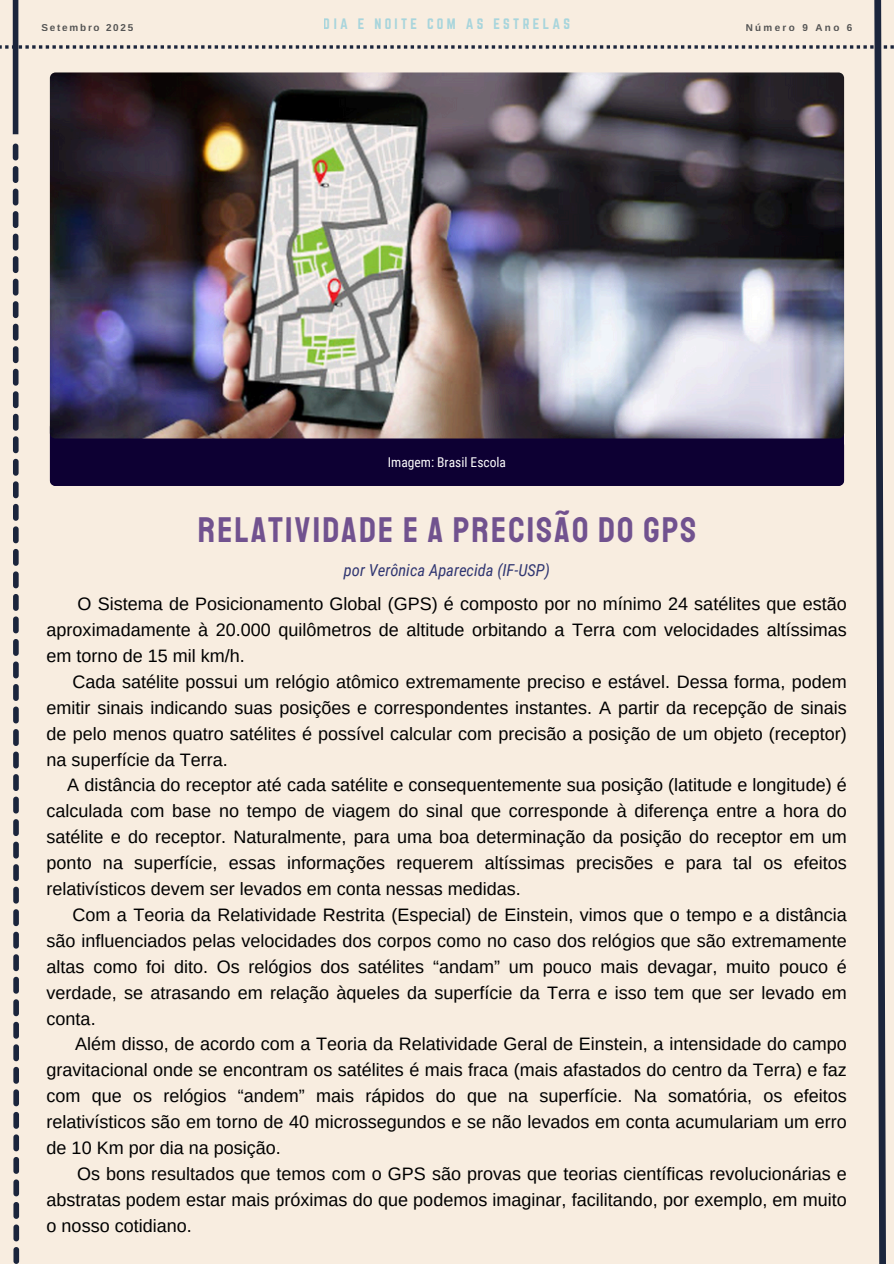
<style>
.page{position:relative;width:894px;height:1264px;background:#fff}
.page>*{position:absolute;margin:0;border:0;box-sizing:border-box;transform-origin:0 0}
.t1{font:36px "Staatliches";letter-spacing:.06em;color:#71528f}
.t2{font:18px/26px "Arimo";color:#000;text-align:justify}
.t3{font:italic 16.5px "Roboto Condensed";color:#313772}
.t4{font:13.5px "Roboto Condensed";color:#fbfbfb}
.t5{font:13.2px "Norwester";letter-spacing:.25em;color:#a8d5dc}
.t6{font:700 9.9px "Arimo";letter-spacing:.18em;color:#545454}
.t7{font:700 9.9px "Arimo";letter-spacing:.24em;color:#545454}
</style>
<div class="page">
<div style="left:0;top:0;width:893px;height:1263px;background:#f8ede0"></div>
<div style="left:50px;top:439px;width:793px;height:47px;background:#0d0033"></div>
<img style="left:50px;top:72px;width:793px;height:366px">
<p class="t6" style="left:41px;top:22px;width:93px">Setembro 2025</p>
<p class="t5" style="left:323px;top:16px;width:248px">DIA E NOITE COM AS ESTRELAS</p>
<p class="t7" style="left:745px;top:22px;width:108px">Número 9 Ano 6</p>
<p class="t4" style="left:388px;top:455px;width:120px">Imagem: Brasil Escola</p>
<h1 class="t1" style="left:198px;top:508px;width:499px">RELATIVIDADE E A PRECISÃO DO GPS</h1>
<p class="t3" style="left:344px;top:560px;width:207px">por Verônica Aparecida (IF-USP)</p>
<p class="t2" style="left:47px;top:591px;width:801px;text-indent:31px">O Sistema de Posicionamento Global (GPS) é composto por no mínimo 24 satélites que estão aproximadamente à 20.000 quilômetros de altitude orbitando a Terra com velocidades altíssimas em torno de 15 mil km/h.</p>
<p class="t2" style="left:47px;top:668px;width:801px;text-indent:26px">Cada satélite possui um relógio atômico extremamente preciso e estável. Dessa forma, podem emitir sinais indicando suas posições e correspondentes instantes. A partir da recepção de sinais de pelo menos quatro satélites é possível calcular com precisão a posição de um objeto (receptor) na superfície da Terra.</p>
<p class="t2" style="left:47px;top:772px;width:801px;text-indent:21px">A distância do receptor até cada satélite e consequentemente sua posição (latitude e longitude) é calculada com base no tempo de viagem do sinal que corresponde à diferença entre a hora do satélite e do receptor. Naturalmente, para uma boa determinação da posição do receptor em um ponto na superfície, essas informações requerem altíssimas precisões e para tal os efeitos relativísticos devem ser levados em conta nessas medidas.</p>
<p class="t2" style="left:47px;top:901px;width:801px;text-indent:26px">Com a Teoria da Relatividade Restrita (Especial) de Einstein, vimos que o tempo e a distância são influenciados pelas velocidades dos corpos como no caso dos relógios que são extremamente altas como foi dito. Os relógios dos satélites “andam” um pouco mais devagar, muito pouco é verdade, se atrasando em relação àqueles da superfície da Terra e isso tem que ser levado em conta.</p>
<p class="t2" style="left:47px;top:1031px;width:801px;text-indent:28px">Além disso, de acordo com a Teoria da Relatividade Geral de Einstein, a intensidade do campo gravitacional onde se encontram os satélites é mais fraca (mais afastados do centro da Terra) e faz com que os relógios “andem” mais rápidos do que na superfície. Na somatória, os efeitos relativísticos são em torno de 40 microssegundos e se não levados em conta acumulariam um erro de 10 Km por dia na posição.</p>
<p class="t2" style="left:47px;top:1160px;width:801px;text-indent:30px">Os bons resultados que temos com o GPS são provas que teorias científicas revolucionárias e abstratas podem estar mais próximas do que podemos imaginar, facilitando, por exemplo, em muito o nosso cotidiano.</p>
</div>
